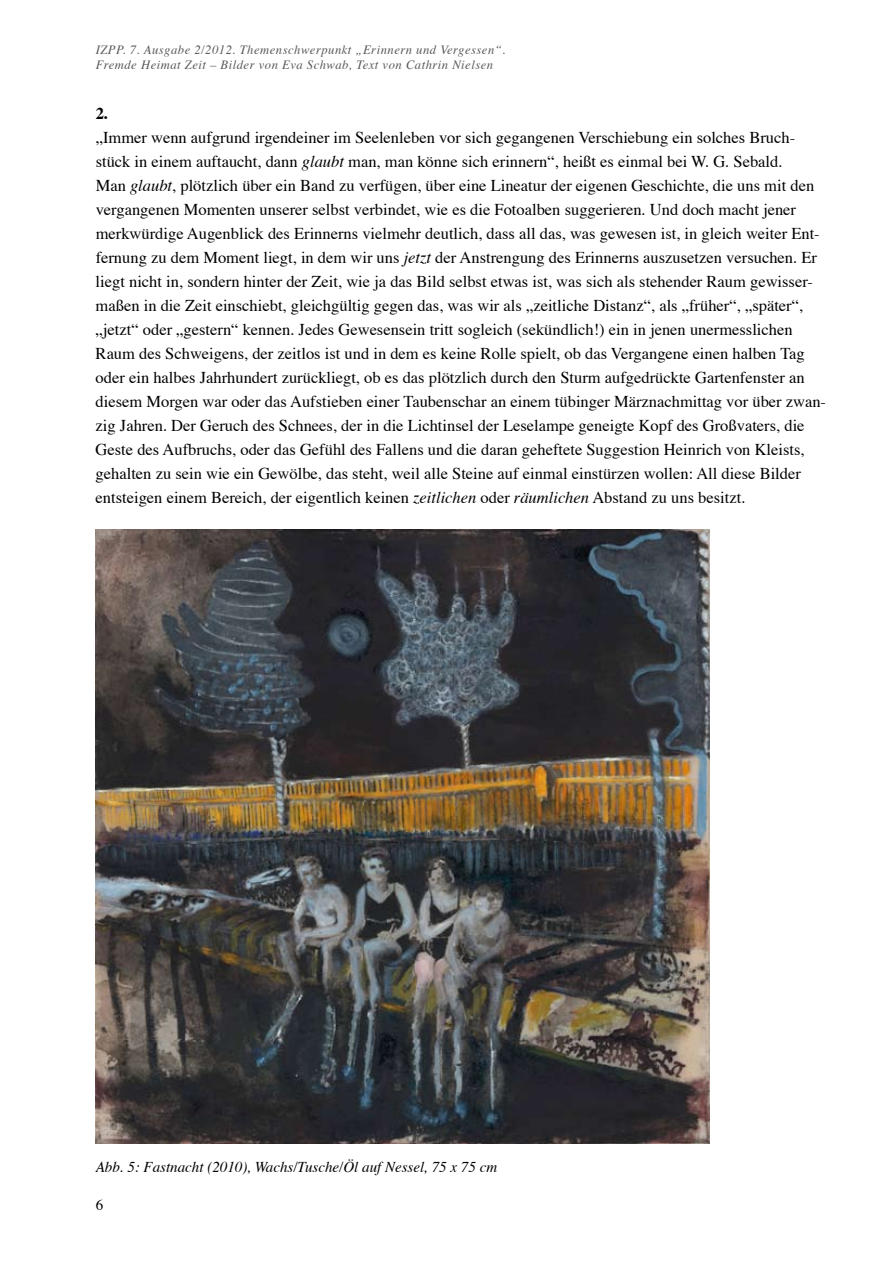
<style>
.page{position:relative;width:893px;height:1263px;background:#fff}
.page>*{position:absolute;margin:0;border:0;box-sizing:border-box;transform-origin:0 0}
.t1{font:16.5px/24px "Times";color:#000}
.t2{font:700 16.5px "Times";color:#000}
.t3{font:italic 15px "Times";color:#000}
.t4{font:15px "Times";color:#000}
.t5{font:italic 12.6px/15px "Times";letter-spacing:.04em;color:#58585a}
.s1{font-style:italic}
</style>
<div class="page">
<img style="left:96px;top:529px;width:613px;height:615px">
<p class="t5" style="left:96px;top:41px;width:411px">IZPP. 7. Ausgabe 2/2012. Themenschwerpunkt „Erinnern und Vergessen“.<br>Fremde Heimat Zeit – Bilder von Eva Schwab, Text von Cathrin Nielsen</p>
<p class="t2" style="left:96px;top:97px;width:14px">2.</p>
<p class="t1" style="left:96px;top:124px;width:732px">„Immer wenn aufgrund irgendeiner im Seelenleben vor sich gegangenen Verschiebung ein solches Bruch&shy;stück in einem auftaucht, dann <span class="s1">glaubt</span> man, man könne sich erinnern“, heißt es einmal bei W. G. Sebald.<br>Man <span class="s1">glaubt</span>, plötzlich über ein Band zu verfügen, über eine Lineatur der eigenen Geschichte, die uns mit den vergangenen Momenten unserer selbst verbindet, wie es die Fotoalben suggerieren. Und doch macht jener merkwürdige Augenblick des Erinnerns vielmehr deutlich, dass all das, was gewesen ist, in gleich weiter Ent&shy;fernung zu dem Moment liegt, in dem wir uns <span class="s1">jetzt</span> der Anstrengung des Erinnerns auszusetzen versuchen. Er liegt nicht in, sondern hinter der Zeit, wie ja das Bild selbst etwas ist, was sich als stehender Raum gewisser&shy;maßen in die Zeit einschiebt, gleichgültig gegen das, was wir als „zeitliche Distanz“, als „früher“, „später“, „jetzt“ oder „gestern“ kennen. Jedes Gewesensein tritt sogleich (sekündlich!) ein in jenen unermesslichen Raum des Schweigens, der zeitlos ist und in dem es keine Rolle spielt, ob das Vergangene einen halben Tag oder ein halbes Jahrhundert zurückliegt, ob es das plötzlich durch den Sturm aufgedrückte Gartenfenster an diesem Morgen war oder das Aufstieben einer Taubenschar an einem tübinger Märznachmittag vor über zwan&shy;zig Jahren. Der Geruch des Schnees, der in die Lichtinsel der Leselampe geneigte Kopf des Großvaters, die Geste des Aufbruchs, oder das Gefühl des Fallens und die daran geheftete Suggestion Heinrich von Kleists, gehalten zu sein wie ein Gewölbe, das steht, weil alle Steine auf einmal einstürzen wollen: All diese Bilder entsteigen einem Bereich, der eigentlich keinen <span class="s1">zeitlichen</span> oder <span class="s1">räumlichen</span> Abstand zu uns besitzt.</p>
<p class="t3" style="left:96px;top:1153px;width:403px">Abb. 5: Fastnacht (2010), Wachs/Tusche/Öl auf Nessel, 75 x 75 cm</p>
<p class="t4" style="left:96px;top:1191px;width:9px">6</p>
</div>
